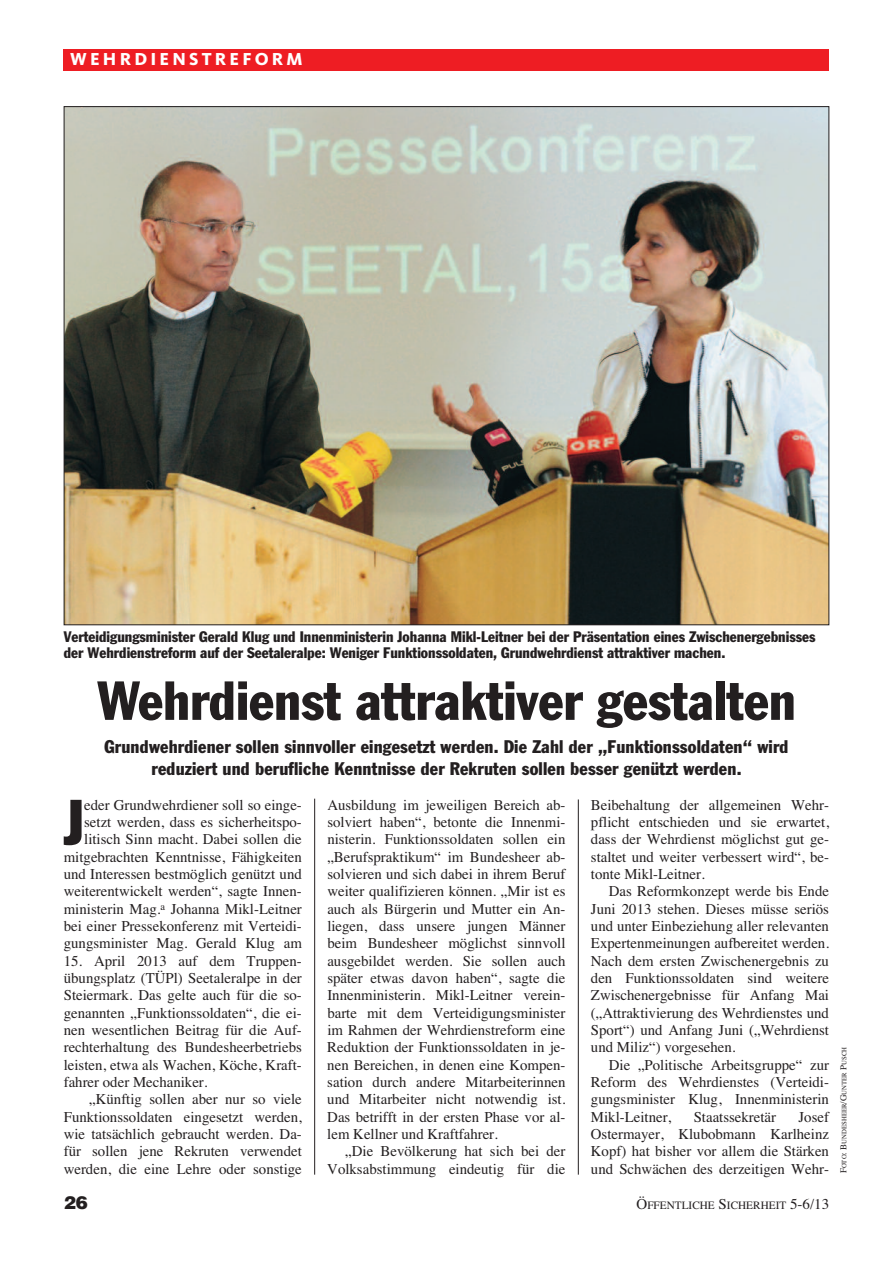
<style>
.page{position:relative;width:893px;height:1263px;background:#fff}
.page>*{position:absolute;margin:0;border:0;box-sizing:border-box;transform-origin:0 0}
.t1{font:condensed 62.55px "Franklin Gothic";color:#231f20}
.t2{font:condensed 54px "Franklin Gothic";color:#231f20}
.t3{font:condensed 18px/21.6px "Franklin Gothic";letter-spacing:.01em;color:#231f20;text-align:center}
.t4{font:800 18px "Kievit";letter-spacing:.175em;color:#fff}
.t5{font:900 18px "Helvetica";color:#231f20}
.t6{font:15px/17.2px "Times";color:#231f20;text-align:justify}
.t7{font:condensed 15px/15.8px "Franklin Gothic";color:#231f20}
.t8{font:11.25px "Times";color:#231f20}
.t9{font:6.75px "Times";color:#231f20}
.s1{font-size:15px}
.s2{font-size:9px}
</style>
<div class="page">
<hr style="left:314px;top:799px;width:1px;height:375px;background:#231f20">
<hr style="left:578px;top:799px;width:1px;height:376px;background:#231f20">
<div style="left:64px;top:49px;width:765px;height:21px;background:#ee1d23"></div>
<img style="left:66px;top:108px;width:761px;height:515px">
<p class="t4" style="left:70px;top:53px;width:234px">WEHRDIENSTREFORM</p>
<p class="t7" style="left:64px;top:630px;width:753px">Verteidigungsminister Gerald Klug und Innenministerin Johanna Mikl-Leitner bei der Präsentation eines Zwischenergebnisses der Wehrdienstreform auf der Seetaleralpe: Weniger Funktionssoldaten, Grundwehrdienst attraktiver machen.</p>
<h2 class="t2" style="left:97px;top:681px;width:700px">Wehrdienst attraktiver gestalten</h2>
<p class="t3" style="left:104px;top:737px;width:686px">Grundwehrdiener sollen sinnvoller eingesetzt werden. Die Zahl der „Funktionssoldaten“ wird reduziert und berufliche Kenntnisse der Rekruten sollen besser genützt werden.</p>
<p class="t6" style="left:64px;top:796px;width:240px;text-align:right">eder Grundwehrdiener soll so einge&shy;setzt werden, dass es sicherheitspo&shy;litisch Sinn macht. Dabei sollen die mitgebrachten Kenntnisse, Fähigkeiten und Interessen bestmöglich genützt und weiterentwickelt werden“, sagte Innen&shy;ministerin Mag.<sup>a</sup> Johanna Mikl-Leitner bei einer Pressekonferenz mit Verteidi&shy;gungsminister Mag. Gerald Klug am</p>
<p class="t6" style="left:64px;top:952px;width:240px">15. April 2013 auf dem Truppen&shy;übungsplatz (TÜPl) Seetaleralpe in der Steiermark. Das gelte auch für die so&shy;genannten „Funktionssoldaten“, die ei&shy;nen wesentlichen Beitrag für die Auf&shy;rechterhaltung des Bundesheerbetriebs leisten, etwa als Wachen, Köche, Kraft&shy;fahrer oder Mechaniker.</p>
<p class="t6" style="left:64px;top:1090px;width:240px;text-indent:25px">„Künftig sollen aber nur so viele Funktionssoldaten eingesetzt werden, wie tatsächlich gebraucht werden. Da&shy;für sollen jene Rekruten verwendet werden, die eine Lehre oder sonstige</p>
<h1 class="t1" style="left:64px;top:800px;width:22px">J</h1>
<p class="t6" style="left:327px;top:796px;width:240px">Ausbildung im jeweiligen Bereich ab&shy;solviert haben“, betonte die Innenmi&shy;nisterin. Funktionssoldaten sollen ein „Berufspraktikum“ im Bundesheer ab&shy;solvieren und sich dabei in ihrem Beruf weiter qualifizieren können. „Mir ist es auch als Bürgerin und Mutter ein An&shy;liegen, dass unsere jungen Männer beim Bundesheer möglichst sinnvoll ausgebildet werden. Sie sollen auch später etwas davon haben“, sagte die Innenministerin. Mikl-Leitner verein&shy;barte mit dem Verteidigungsminister im Rahmen der Wehrdienstreform eine Reduktion der Funktionssoldaten in je&shy;nen Bereichen, in denen eine Kompen&shy;sation durch andere Mitarbeiterinnen und Mitarbeiter nicht notwendig ist.<br>Das betrifft in der ersten Phase vor al&shy;lem Kellner und Kraftfahrer.</p>
<p class="t6" style="left:327px;top:1142px;width:240px;text-align:right">„Die Bevölkerung hat sich bei der<br>Volksabstimmung eindeutig für die</p>
<p class="t6" style="left:591px;top:796px;width:240px">Beibehaltung der allgemeinen Wehr&shy;pflicht entschieden und sie erwartet, dass der Wehrdienst möglichst gut ge&shy;staltet und weiter verbessert wird“, be&shy;tonte Mikl-Leitner.</p>
<p class="t6" style="left:591px;top:882px;width:240px;text-indent:18px">Das Reformkonzept werde bis Ende Juni 2013 stehen. Dieses müsse seriös und unter Einbeziehung aller relevanten Expertenmeinungen aufbereitet werden.<br>Nach dem ersten Zwischenergebnis zu den Funktionssoldaten sind weitere Zwischenergebnisse für Anfang Mai („Attraktivierung des Wehrdienstes und Sport“) und Anfang Juni („Wehrdienst und Miliz“) vorgesehen.</p>
<p class="t6" style="left:591px;top:1056px;width:240px;text-indent:18px">Die „Politische Arbeitsgruppe“ zur Reform des Wehrdienstes (Verteidi&shy;gungsminister Klug, Innenministerin Mikl-Leitner,</p>
<p class="t6" style="left:591px;top:1108px;width:240px;text-indent:208px">Josef Ostermayer, Klubobmann Karlheinz Kopf) hat bisher vor allem die Stärken und Schwächen des derzeitigen Wehr-</p>
<p class="t6" style="left:694px;top:1108px;width:84px">Staatssekretär</p>
<p class="t5" style="left:64px;top:1192px;width:26px">26</p>
<p class="t8" style="left:636px;top:1198px;width:194px"><span class="s1">Ö</span>FFENTLICHE <span class="s1">S</span>ICHERHEIT <span class="s1">5-6/13</span></p>
<p class="t9" style="left:840px;top:1173px;width:128px;rotate:-90deg"><span class="s2">F</span>OTO<span class="s2">: B</span>UNDESHEER<span class="s2">/G</span>UNTER <span class="s2">P</span>USCH</p>
</div>
